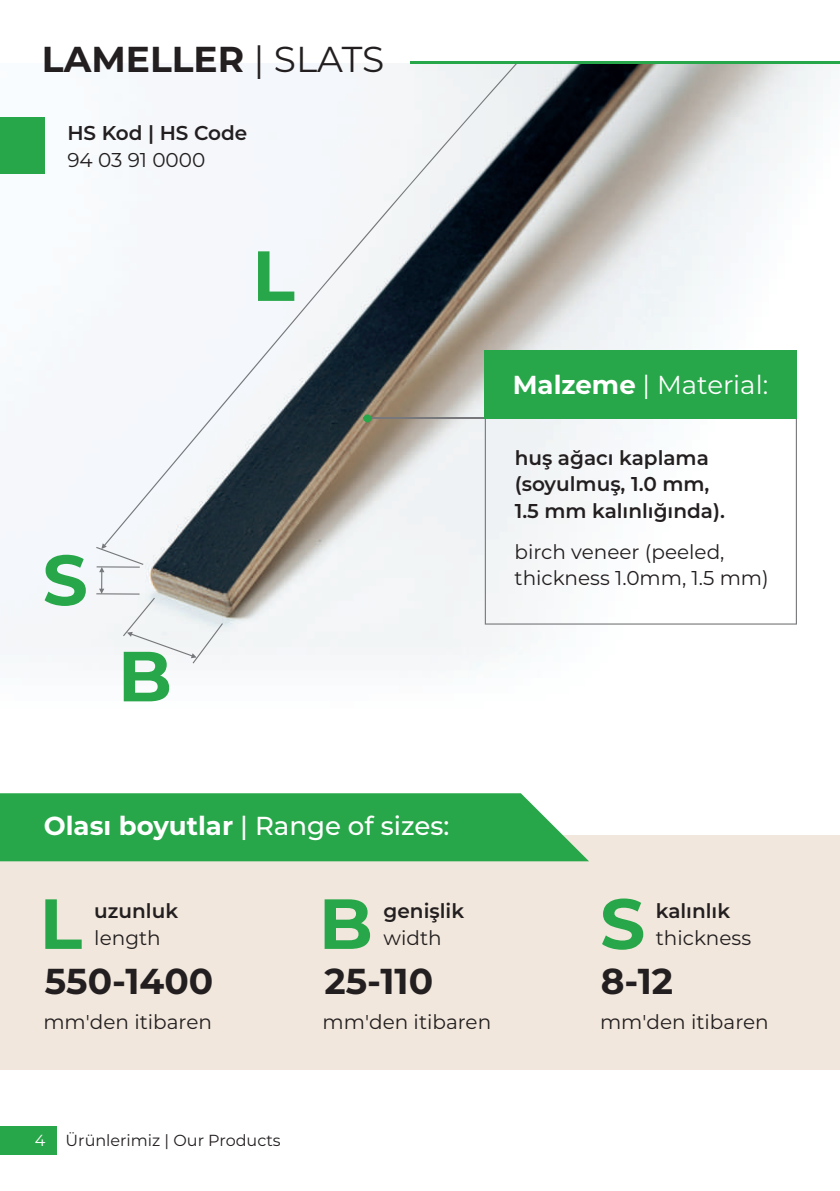
<style>
.page{position:relative;width:840px;height:1191px;background:#fff}
.page>*{position:absolute;margin:0;border:0;box-sizing:border-box;transform-origin:0 0}
.t1{font:700 70.8px "Montserrat";color:#27a749}
.t2{font:700 36px "Montserrat";color:#231f20}
.t3{font:500 26px "Montserrat";color:#fff}
.t4{font:26px "Montserrat";color:#fff}
.t5{font:20px/26.2px "Montserrat";color:#231f20}
.t6{font:600 20px/26.2px "Montserrat";color:#231f20}
.t7{font:16px "Montserrat";color:#231f20}
.t8{font:16px "Montserrat";color:#fff}
.s1{font-weight:400}
.s2{font-weight:700}
</style>
<div class="page">
<img style="left:0;top:64px;width:831px;height:604px">
<div style="left:0;top:1126px;width:56px;height:28px;background:#27a749"></div>
<div style="left:0;top:835px;width:839px;height:234px;background:#f1e7dc"></div>
<div style="left:0;top:793px;width:588px;height:68px;background:#27a749"></div>
<svg style="left:96px;top:547px;width:127px;height:116px"></svg>
<svg style="left:101px;top:63px;width:416px;height:486px;fill:#f4f6f7"></svg>
<hr style="left:410px;top:61px;width:429px;height:3px;background:#27a749">
<hr style="left:363px;top:418px;width:121px;height:1px;background:#76787b">
<div style="left:363px;top:414px;width:8px;height:8px;background:#27a749;border-radius:50%"></div>
<svg style="left:484px;top:419px;width:312px;height:205px"></svg>
<div style="left:484px;top:351px;width:312px;height:68px;background:#27a749"></div>
<div style="left:0;top:118px;width:45px;height:56px;background:#27a749"></div>
<h2 class="t2" style="left:42px;top:38px;width:344px">LAMELLER <span class="s1">| SLATS</span></h2>
<p class="t6" style="left:67px;top:119px;width:181px">HS Kod | HS Code</p>
<p class="t5" style="left:67px;top:147px;width:139px">94 03 91 0000</p>
<h1 class="t1" style="left:252px;top:232px;width:44px">L</h1>
<h1 class="t1" style="left:43px;top:536px;width:47px">S</h1>
<h1 class="t1" style="left:118px;top:633px;width:56px">B</h1>
<h3 class="t3" style="left:44px;top:810px;width:407px"><span class="s2">Olası boyutlar</span> | Range of sizes:</h3>
<h3 class="t4" style="left:512px;top:368px;width:257px"><span class="s2">Malzeme</span> | Material:</h3>
<p class="t6" style="left:514px;top:445px;width:212px">huş ağacı kaplama (soyulmuş, 1.0 mm,<br>1.5 mm kalınlığında).</p>
<p class="t5" style="left:514px;top:539px;width:255px">birch veneer (peeled, thickness 1.0mm, 1.5 mm)</p>
<h1 class="t1" style="left:39px;top:880px;width:44px">L</h1>
<p class="t6" style="left:94px;top:897px;width:85px">uzunluk</p>
<p class="t5" style="left:94px;top:925px;width:68px">length</p>
<h2 class="t2" style="left:45px;top:959px;width:170px">550-1400</h2>
<p class="t5" style="left:43px;top:1008px;width:170px">mm'den itibaren</p>
<p class="t8" style="left:35px;top:1130px;width:12px">4</p>
<p class="t7" style="left:65px;top:1130px;width:216px">Ürünlerimiz | Our Products</p>
<h1 class="t1" style="left:599px;top:880px;width:47px">S</h1>
<h1 class="t1" style="left:318px;top:880px;width:56px">B</h1>
<p class="t6" style="left:655px;top:897px;width:76px">kalınlık</p>
<p class="t6" style="left:383px;top:897px;width:82px">genişlik</p>
<p class="t5" style="left:383px;top:925px;width:60px">width</p>
<h2 class="t2" style="left:324px;top:959px;width:110px">25-110</h2>
<p class="t5" style="left:322px;top:1008px;width:170px">mm'den itibaren</p>
<p class="t5" style="left:655px;top:925px;width:97px">thickness</p>
<h2 class="t2" style="left:600px;top:959px;width:74px">8-12</h2>
<p class="t5" style="left:599px;top:1008px;width:170px">mm'den itibaren</p>
</div>
